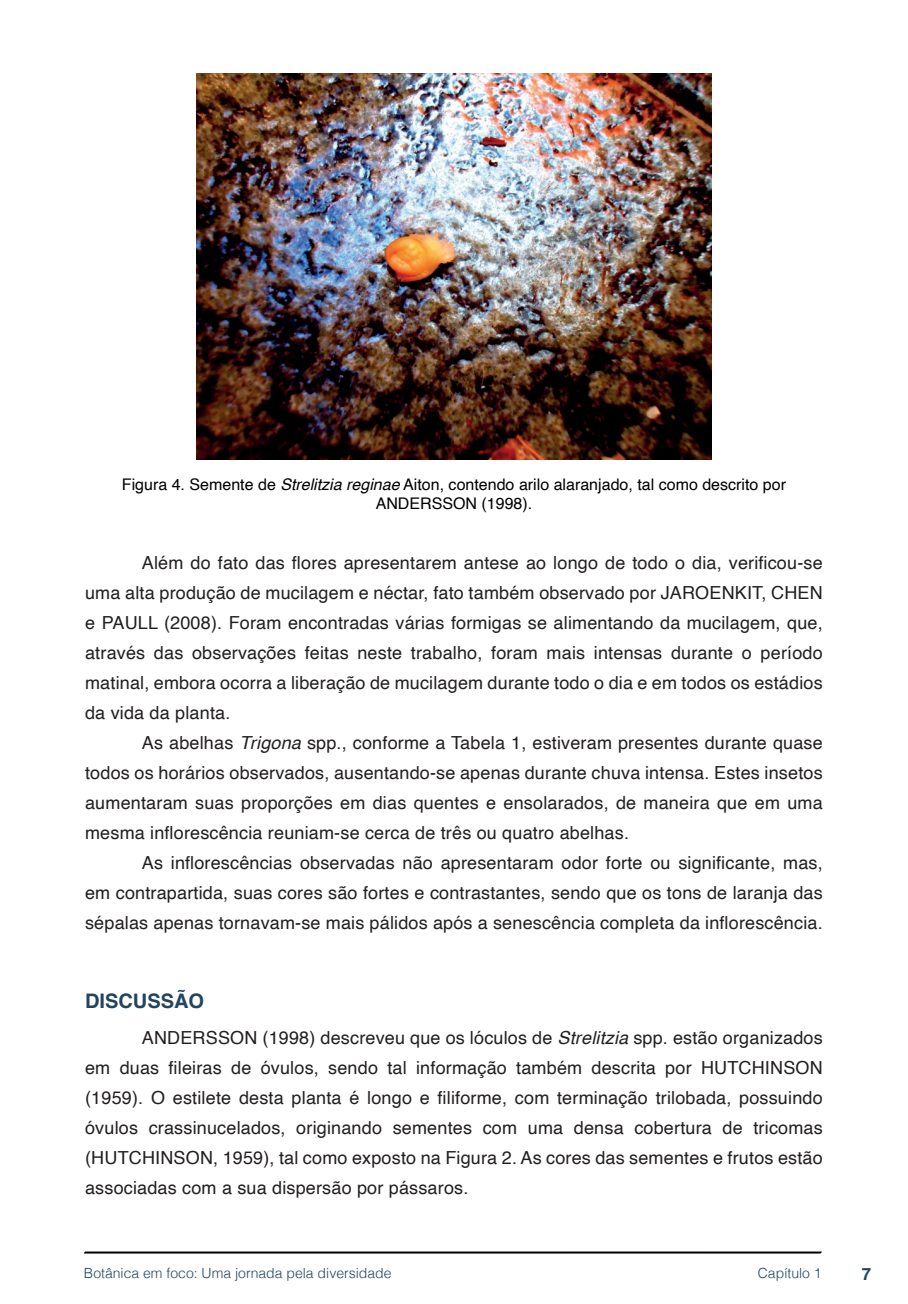
<style>
.page{position:relative;width:908px;height:1304px;background:#fff}
.page>*{position:absolute;margin:0;border:0;box-sizing:border-box;transform-origin:0 0}
.TITULOS{font:700 20px "Helvetica";color:#23445f}
.txt{font:18px/30px "Helvetica";letter-spacing:.01em;color:#231f20;text-align:justify}
.t1{font:700 16.8px "Helvetica";color:#23445f}
.imagens_graf_tab{font:16px/19.2px "Helvetica";color:#000;text-align:center}
.t2{font:300 14px "Helvetica";color:#23445f}
.s1{font-style:italic}
</style>
<div class="page">
<svg style="left:84px;top:1251px;width:737px;height:3px;background:#515151"></svg>
<img style="left:197px;top:74px;width:513px;height:385px">
<p class="imagens_graf_tab" style="left:122px;top:475px;width:665px">Figura 4. Semente de <span class="s1">Strelitzia reginae</span> Aiton, contendo arilo alaranjado, tal como descrito por<br>ANDERSSON (1998).</p>
<p class="txt" style="left:85px;top:548px;width:738px;text-indent:57px">Além do fato das flores apresentarem antese ao longo de todo o dia, verificou-se uma alta produção de mucilagem e néctar, fato também observado por JAROENKIT, CHEN e PAULL (2008). Foram encontradas várias formigas se alimentando da mucilagem, que, através das observações feitas neste trabalho, foram mais intensas durante o período matinal, embora ocorra a liberação de mucilagem durante todo o dia e em todos os estádios da vida da planta.</p>
<p class="txt" style="left:85px;top:728px;width:738px;text-indent:57px">As abelhas <span class="s1">Trigona</span> spp., conforme a Tabela 1, estiveram presentes durante quase todos os horários observados, ausentando-se apenas durante chuva intensa. Estes insetos aumentaram suas proporções em dias quentes e ensolarados, de maneira que em uma mesma inflorescência reuniam-se cerca de três ou quatro abelhas.</p>
<p class="txt" style="left:85px;top:848px;width:738px;text-indent:57px">As inflorescências observadas não apresentaram odor forte ou significante, mas, em contrapartida, suas cores são fortes e contrastantes, sendo que os tons de laranja das sépalas apenas tornavam-se mais pálidos após a senescência completa da inflorescência.</p>
<p class="TITULOS" style="left:85px;top:989px;width:120px">DISCUSSÃO</p>
<p class="txt" style="left:85px;top:1023px;width:738px;text-indent:57px">ANDERSSON (1998) descreveu que os lóculos de <span class="s1">Strelitzia</span> spp. estão organizados em duas fileiras de óvulos, sendo tal informação também descrita por HUTCHINSON (1959). O estilete desta planta é longo e filiforme, com terminação trilobada, possuindo óvulos crassinucelados, originando sementes com uma densa cobertura de tricomas (HUTCHINSON, 1959), tal como exposto na Figura 2. As cores das sementes e frutos estão associadas com a sua dispersão por pássaros.</p>
<p class="t2" style="left:84px;top:1261px;width:309px">Botânica em foco: Uma jornada pela diversidade</p>
<p class="t2" style="left:757px;top:1261px;width:65px">Capítulo 1</p>
<p class="t1" style="left:861px;top:1264px;width:11px">7</p>
</div>
